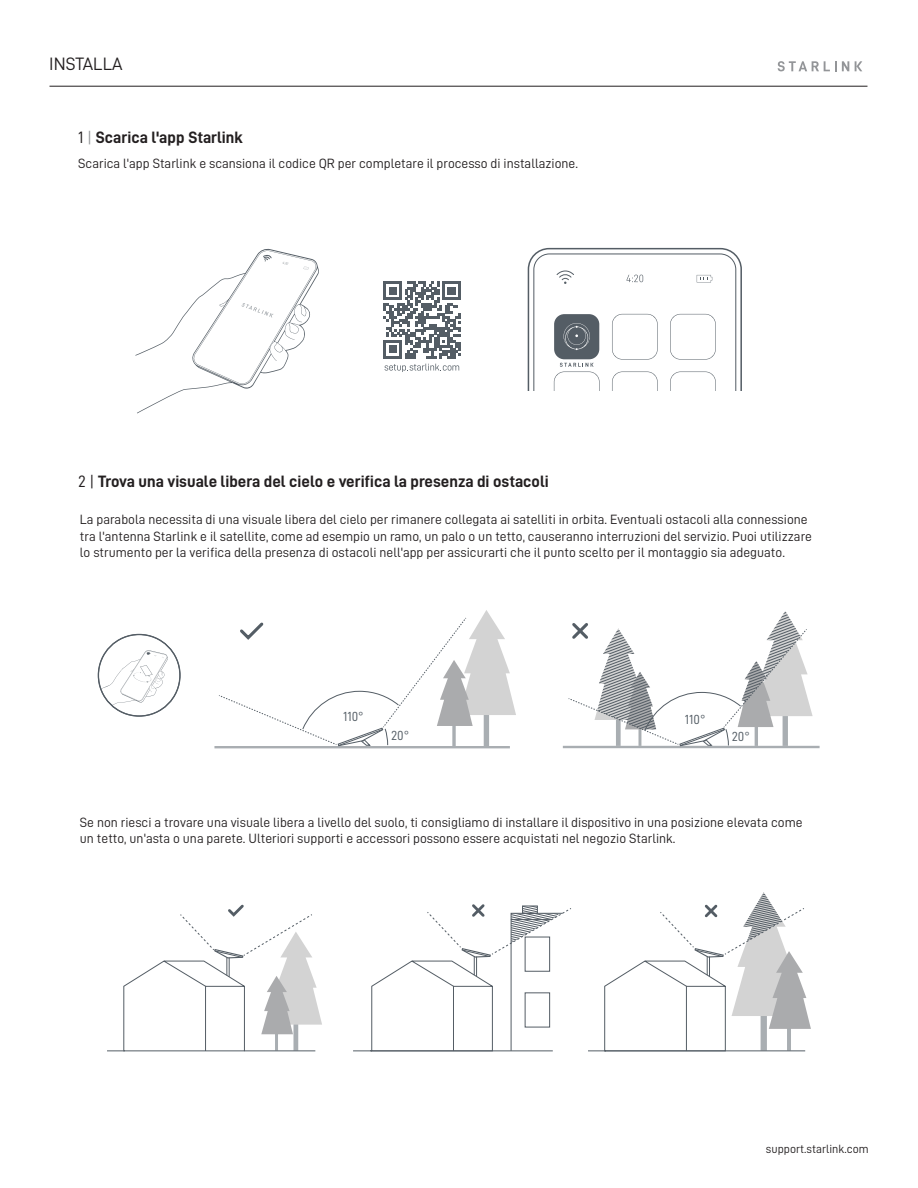
<style>
.page{position:relative;width:918px;height:1188px;background:#fff}
.page>*{position:absolute;margin:0;border:0;box-sizing:border-box;transform-origin:0 0}
.t1{font:18px "D DIN";color:#231f20}
.t2{font:16.5px "D DIN Bold";color:#231f20}
.t3{font:13.5px/16.2px "D DIN";color:#231f20}
.t4{font:13.2px "D DIN";color:#545d65}
.t5{font:12px "D DIN";color:#231f20}
.s1{font-family:"D DIN"}
.s2{font-family:"D DIN";color:#939598}
</style>
<div class="page">
<svg style="left:778px;top:61px;width:71px;height:10px"></svg>
<svg style="left:855px;top:61px;width:7px;height:10px"></svg>
<hr style="left:50px;top:86px;width:817px;height:1px;background:#231f20">
<svg style="left:107px;top:904px;width:215px;height:148px"></svg>
<svg style="left:588px;top:892px;width:223px;height:160px"></svg>
<svg style="left:353px;top:904px;width:218px;height:148px"></svg>
<svg style="left:98px;top:650px;width:70px;height:62px"></svg>
<hr style="left:214px;top:746px;width:296px;height:2px;background:#545d65">
<hr style="left:563px;top:746px;width:257px;height:2px;background:#545d65">
<svg style="left:219px;top:610px;width:297px;height:136px"></svg>
<svg style="left:569px;top:611px;width:244px;height:135px"></svg>
<svg style="left:528px;top:248px;width:214px;height:143px"></svg>
<svg style="left:135px;top:248px;width:184px;height:165px"></svg>
<svg style="left:384px;top:282px;width:77px;height:90px"></svg>
<h1 class="t1" style="left:49px;top:54px;width:75px">INSTALLA</h1>
<p class="t2" style="left:78px;top:128px;width:166px"><span class="s1">1</span> <span class="s2">|</span> Scarica l'app Starlink</p>
<p class="t3" style="left:78px;top:155px;width:501px">Scarica l'app Starlink e scansiona il codice QR per completare il processo di installazione.</p>
<p class="t2" style="left:78px;top:473px;width:472px"><span class="s1">2 |</span> Trova una visuale libera del cielo e verifica la presenza di ostacoli</p>
<p class="t3" style="left:80px;top:512px;width:734px">La parabola necessita di una visuale libera del cielo per rimanere collegata ai satelliti in orbita. Eventuali ostacoli alla connessione tra l'antenna Starlink e il satellite, come ad esempio un ramo, un palo o un tetto, causeranno interruzioni del servizio. Puoi utilizzare lo strumento per la verifica della presenza di ostacoli nell'app per assicurarti che il punto scelto per il montaggio sia adeguato.</p>
<p class="t4" style="left:343px;top:709px;width:22px">110°</p>
<p class="t4" style="left:391px;top:729px;width:20px">20°</p>
<p class="t4" style="left:685px;top:712px;width:22px">110°</p>
<p class="t4" style="left:732px;top:729px;width:20px">20°</p>
<p class="t3" style="left:80px;top:814px;width:724px">Se non riesci a trovare una visuale libera a livello del suolo, ti consigliamo di installare il dispositivo in una posizione elevata come un tetto, un'asta o una parete. Ulteriori supporti e accessori possono essere acquistati nel negozio Starlink.</p>
<p class="t5" style="left:766px;top:1142px;width:104px">support.starlink.com</p>
</div>
